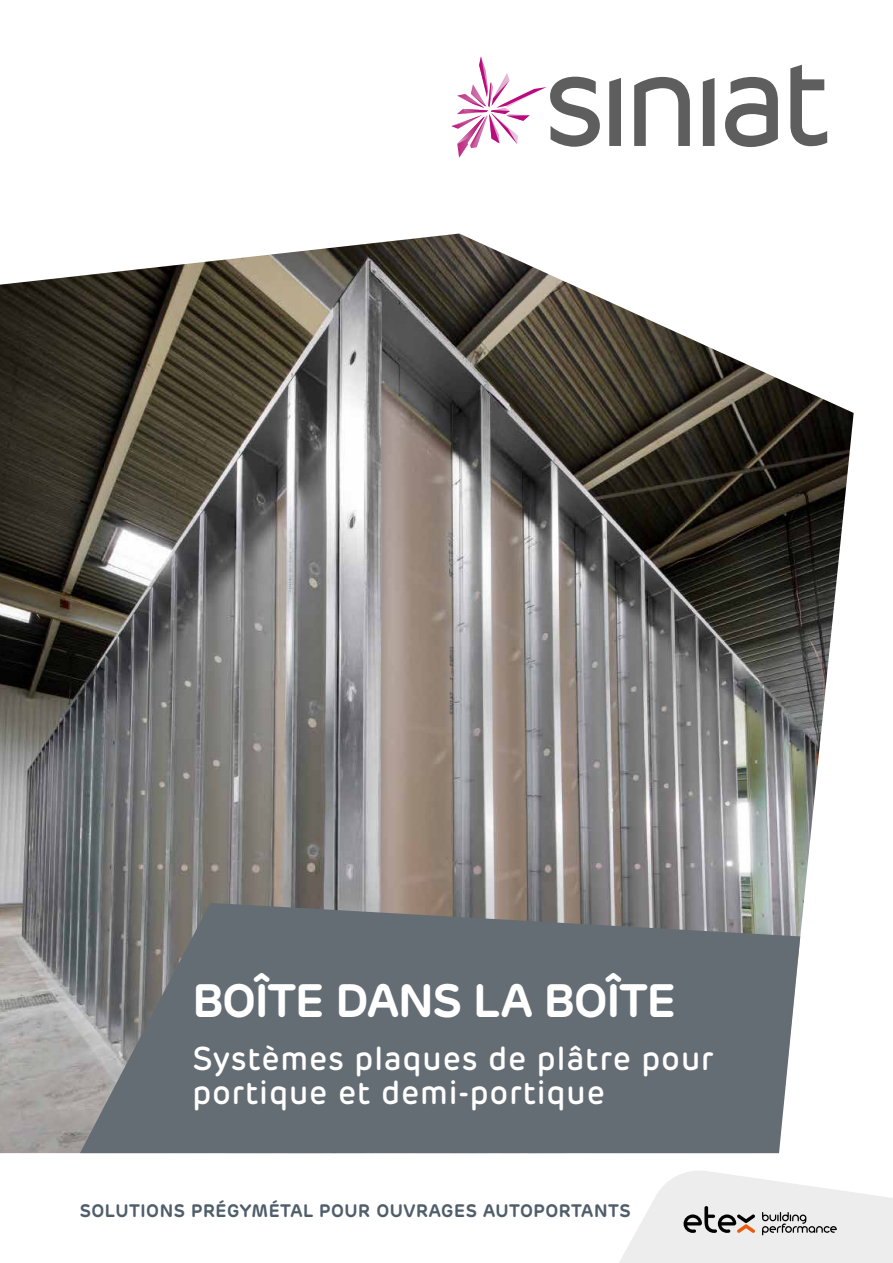
<style>
.page{position:relative;width:893px;height:1263px;background:#fff}
.page>*{position:absolute;margin:0;border:0;box-sizing:border-box;transform-origin:0 0}
.t1{font:600 46.5px "Rubrik";letter-spacing:-.025em;color:#fff}
.t2{font:500 33px/34.5px "Rubrik";letter-spacing:.025em;color:#fff}
.t3{font:600 18px "Rubrik";letter-spacing:.03em;color:#4f5e6a}
</style>
<div class="page">
<img style="left:0;top:234px;width:854px;height:919px">
<svg style="left:80px;top:903px;width:720px;height:250px;background:#6a7076"></svg>
<svg style="left:725px;top:77px;width:53px;height:70px"></svg>
<svg style="left:609px;top:78px;width:12px;height:68px"></svg>
<svg style="left:634px;top:77px;width:56px;height:69px"></svg>
<svg style="left:703px;top:78px;width:11px;height:68px"></svg>
<svg style="left:790px;top:65px;width:37px;height:81px"></svg>
<svg style="left:451px;top:56px;width:149px;height:102px"></svg>
<svg style="left:619px;top:1171px;width:274px;height:92px"></svg>
<h1 class="t1" style="left:192px;top:971px;width:485px">BOÎTE DANS LA BOÎTE</h1>
<p class="t2" style="left:192px;top:1041px;width:523px">Systèmes plaques de plâtre pour portique et demi-portique</p>
<p class="t3" style="left:80px;top:1199px;width:552px">SOLUTIONS PRÉGYMÉTAL POUR OUVRAGES AUTOPORTANTS</p>
</div>
